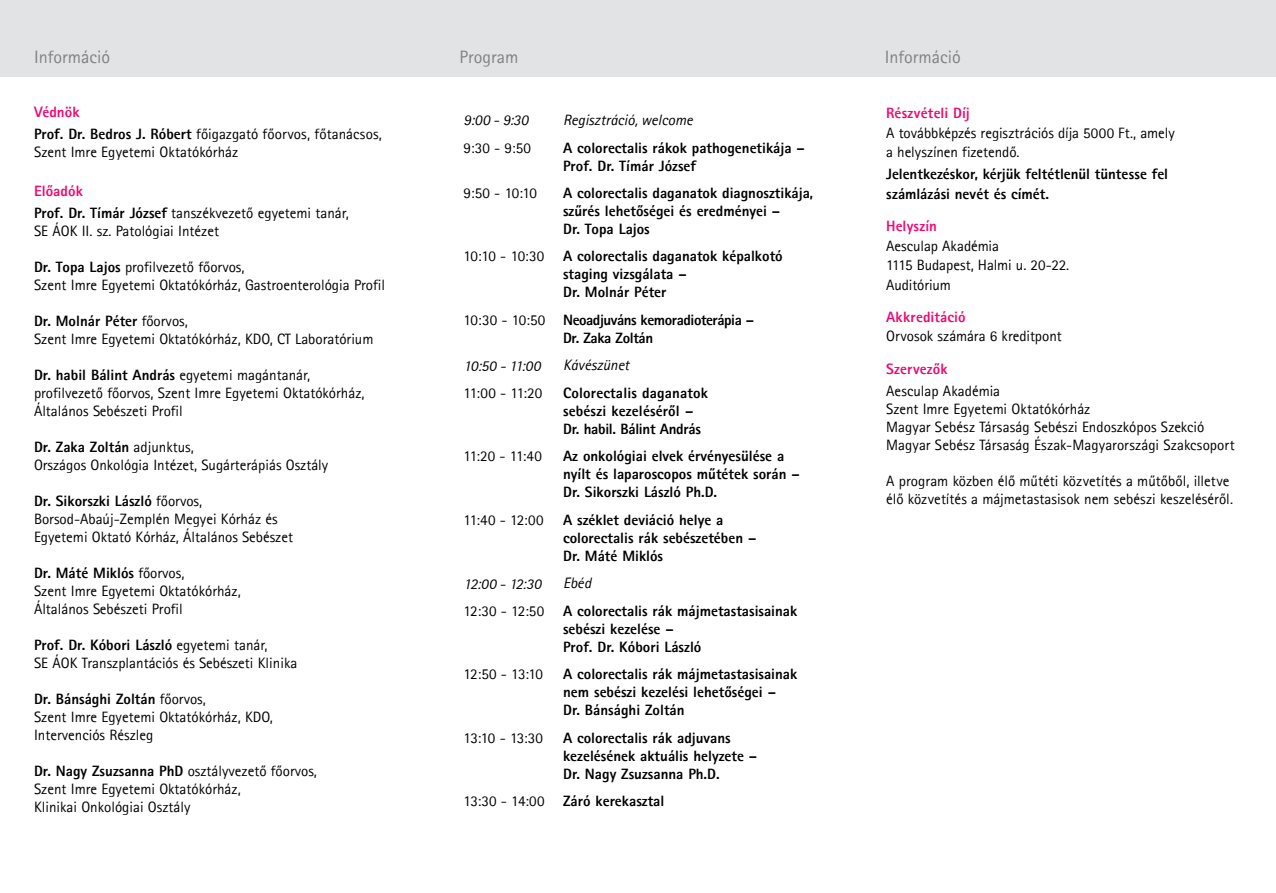
<style>
.page{position:relative;width:1276px;height:893px;background:#fff}
.page>*{position:absolute;margin:0;border:0;box-sizing:border-box;transform-origin:0 0}
.t1{font:18px "Rotis Sans Serif";color:#808285}
.t2{font:15px/18px "Rotis Sans Serif";color:#000}
.t3{font:15px/18px "Rotis Sans Serif Extra Bold 75";color:#000}
.t4{font:15px "Rotis Sans Serif Extra Bold 75";letter-spacing:.005em;color:#ed0972}
.t5{font:15px/18px "Rotis Sans Serif Extra Bold 75";letter-spacing:-.03em;color:#000;text-align:center}
.t6{font:15px "Rotis Sans Serif Italic 56";color:#000}
.t7{font:15px "Rotis Sans Serif CE Italic 56 A";letter-spacing:-.015em;color:#000}
.s1{font-family:"Rotis Sans Serif Extra Bold 75"}
.s2{font-family:"Rotis Sans Serif"}
</style>
<div class="page">
<div style="left:0;top:0;width:1276px;height:77px;background:#e2e3e4"></div>
<p class="t1" style="left:34px;top:47px;width:77px">Információ</p>
<p class="t1" style="left:459px;top:47px;width:60px">Program</p>
<p class="t4" style="left:34px;top:102px;width:47px">Védnök</p>
<p class="t2" style="left:34px;top:125px;width:349px"><span class="s1">Prof. Dr. Bedros J. Róbert</span> főigazgató főorvos, főtanácsos,<br>Szent Imre Egyetemi Oktatókórház</p>
<p class="t4" style="left:34px;top:181px;width:50px">Előadók</p>
<p class="t2" style="left:34px;top:204px;width:316px"><span class="s1">Prof. Dr. Tímár József</span> tanszékvezető egyetemi tanár,<br>SE ÁOK II. sz. Patológiai Intézet</p>
<p class="t2" style="left:34px;top:258px;width:352px"><span class="s1">Dr. Topa Lajos</span> profilvezető főorvos,<br>Szent Imre Egyetemi Oktatókórház, Gastroenterológia Profil</p>
<p class="t3" style="left:34px;top:312px;width:155px">Dr. Molnár Péter <span class="s2">főorvos,</span></p>
<p class="t2" style="left:34px;top:330px;width:341px">Szent Imre Egyetemi Oktatókórház, KDO, CT Laboratórium</p>
<p class="t3" style="left:34px;top:366px;width:277px">Dr. habil Bálint András <span class="s2">egyetemi magántanár,</span></p>
<p class="t2" style="left:34px;top:384px;width:332px">profilvezető főorvos, Szent Imre Egyetemi Oktatókórház,<br>Általános Sebészeti Profil</p>
<p class="t3" style="left:34px;top:438px;width:161px">Dr. Zaka Zoltán <span class="s2">adjunktus,</span></p>
<p class="t2" style="left:34px;top:456px;width:296px">Országos Onkológia Intézet, Sugárterápiás Osztály</p>
<p class="t3" style="left:34px;top:492px;width:170px">Dr. Sikorszki László <span class="s2">főorvos,</span></p>
<p class="t2" style="left:34px;top:510px;width:260px">Borsod-Abaúj-Zemplén Megyei Kórház és<br>Egyetemi Oktató Kórház, Általános Sebészet</p>
<p class="t3" style="left:34px;top:564px;width:152px">Dr. Máté Miklós <span class="s2">főorvos,</span></p>
<p class="t2" style="left:34px;top:582px;width:208px">Szent Imre Egyetemi Oktatókórház,<br>Általános Sebészeti Profil</p>
<p class="t3" style="left:34px;top:636px;width:235px">Prof. Dr. Kóbori László <span class="s2">egyetemi tanár,</span></p>
<p class="t2" style="left:34px;top:654px;width:265px">SE ÁOK Transzplantációs és Sebészeti Klinika</p>
<p class="t3" style="left:34px;top:690px;width:173px">Dr. Bánsághi Zoltán <span class="s2">főorvos,</span></p>
<p class="t2" style="left:34px;top:708px;width:240px">Szent Imre Egyetemi Oktatókórház, KDO,<br>Intervenciós Részleg</p>
<p class="t2" style="left:34px;top:762px;width:284px"><span class="s1">Dr. Nagy Zsuzsanna PhD</span> osztályvezető főorvos,<br>Szent Imre Egyetemi Oktatókórház,<br>Klinikai Onkológiai Osztály</p>
<p class="t6" style="left:463px;top:111px;width:66px">9:00 - 9:30</p>
<p class="t6" style="left:563px;top:111px;width:131px">Regisztráció, welcome</p>
<p class="t2" style="left:463px;top:138px;width:69px">9:30 - 9:50</p>
<p class="t3" style="left:563px;top:138px;width:243px">A colorectalis rákok pathogenetikája –<br>Prof. Dr. Tímár József</p>
<p class="t2" style="left:463px;top:184px;width:75px">9:50 - 10:10</p>
<p class="t3" style="left:563px;top:184px;width:251px">A colorectalis daganatok diagnosztikája, szűrés lehetőségei és eredményei –<br>Dr. Topa Lajos</p>
<p class="t2" style="left:463px;top:247px;width:82px">10:10 - 10:30</p>
<p class="t3" style="left:563px;top:247px;width:221px">A colorectalis daganatok képalkotó staging vizsgálata –<br>Dr. Molnár Péter</p>
<p class="t5" style="left:463px;top:310px;width:292px"><span class="s2">10:30 - 10:50</span> Neoadjuváns kemoradioterápia –<br>Dr. Zaka Zoltán</p>
<p class="t7" style="left:463px;top:357px;width:78px">10:50 - 11:00</p>
<p class="t6" style="left:563px;top:356px;width:68px">Kávészünet</p>
<p class="t2" style="left:463px;top:384px;width:80px">11:00 - 11:20</p>
<p class="t3" style="left:563px;top:384px;width:146px">Colorectalis daganatok sebészi kezeléséről –<br>Dr. habil. Bálint András</p>
<p class="t2" style="left:463px;top:447px;width:80px">11:20 - 11:40</p>
<p class="t3" style="left:563px;top:447px;width:238px">Az onkológiai elvek érvényesülése a nyílt és laparoscopos műtétek során –<br>Dr. Sikorszki László Ph.D.</p>
<p class="t2" style="left:463px;top:510px;width:81px">11:40 - 12:00</p>
<p class="t3" style="left:563px;top:510px;width:195px">A széklet deviáció helye a colorectalis rák sebészetében –<br>Dr. Máté Miklós</p>
<p class="t7" style="left:463px;top:575px;width:79px">12:00 - 12:30</p>
<p class="t6" style="left:563px;top:574px;width:30px">Ebéd</p>
<p class="t2" style="left:463px;top:602px;width:82px">12:30 - 12:50</p>
<p class="t3" style="left:563px;top:602px;width:236px">A colorectalis rák májmetastasisainak sebészi kezelése –<br>Prof. Dr. Kóbori László</p>
<p class="t2" style="left:463px;top:665px;width:81px">12:50 - 13:10</p>
<p class="t3" style="left:563px;top:665px;width:236px">A colorectalis rák májmetastasisainak nem sebészi kezelési lehetőségei –<br>Dr. Bánsághi Zoltán</p>
<p class="t2" style="left:463px;top:728px;width:81px">13:10 - 13:30</p>
<p class="t3" style="left:563px;top:728px;width:196px">A colorectalis rák adjuvans kezelésének aktuális helyzete –<br>Dr. Nagy Zsuzsanna Ph.D.</p>
<p class="t3" style="left:463px;top:792px;width:202px"><span class="s2">13:30 - 14:00</span> Záró kerekasztal</p>
<p class="t1" style="left:884px;top:47px;width:77px">Információ</p>
<p class="t4" style="left:886px;top:104px;width:85px">Részvételi Díj</p>
<p class="t2" style="left:886px;top:123px;width:290px;line-height:19.5px">A továbbképzés regisztrációs díja 5000 Ft., amely a helyszínen fizetendő.</p>
<p class="t3" style="left:886px;top:164px;width:283px;line-height:19.5px">Jelentkezéskor, kérjük feltétlenül tüntesse fel számlázási nevét és címét.</p>
<p class="t4" style="left:886px;top:217px;width:52px">Helyszín</p>
<p class="t2" style="left:886px;top:236px;width:185px;line-height:19.5px">Aesculap Akadémia<br>1115 Budapest, Halmi u. 20-22.<br>Auditórium</p>
<p class="t4" style="left:886px;top:307px;width:81px">Akkreditáció</p>
<p class="t2" style="left:886px;top:327px;width:177px">Orvosok számára 6 kreditpont</p>
<p class="t4" style="left:886px;top:359px;width:63px">Szervezők</p>
<p class="t2" style="left:886px;top:382px;width:350px">Aesculap Akadémia<br>Szent Imre Egyetemi Oktatókórház<br>Magyar Sebész Társaság Sebészi Endoszkópos Szekció Magyar Sebész Társaság Észak-Magyarországi Szakcsoport</p>
<p class="t2" style="left:886px;top:472px;width:348px">A program közben élő műtéti közvetítés a műtőből, illetve élő közvetítés a májmetastasisok nem sebészi keszeléséről.</p>
</div>
